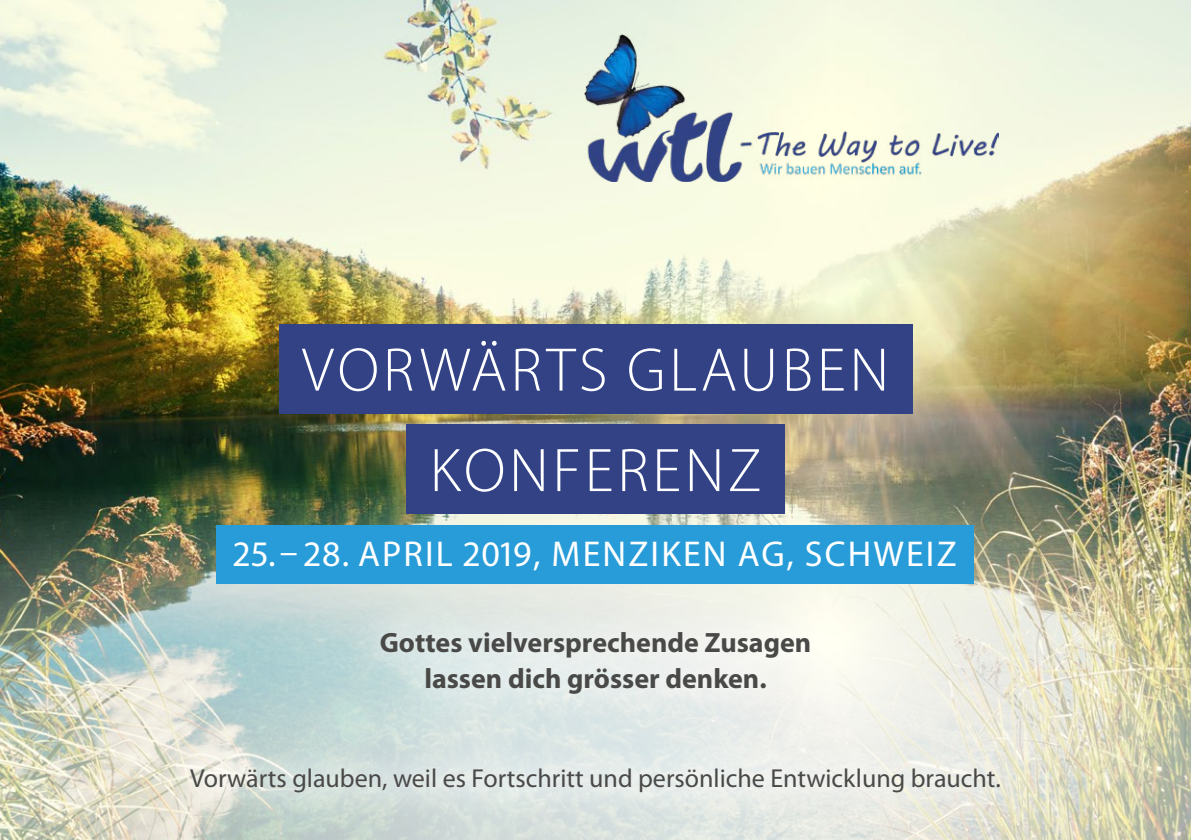
<style>
.page{position:relative;width:1191px;height:840px;background:#fff}
.page>*{position:absolute;margin:0;border:0;box-sizing:border-box;transform-origin:0 0}
.t1{font:300 62px "Myriad Pro";letter-spacing:.06em;color:#fff}
.t2{font:36px "Myriad Pro";letter-spacing:.06em;color:#fff}
.t3{font:700 28px/36px "Myriad Pro";color:#494948;text-align:center}
.t4{font:26px "Myriad Pro";color:#494948}
</style>
<div class="page">
<img style="left:0;top:0;width:1191px;height:483px">
<img style="left:0;top:483px;width:1191px;height:356px">
<img style="left:584px;top:34px;width:414px;height:148px">
<div style="left:345px;top:596px;width:500px;height:132px;background:#fff;opacity:.5"></div>
<div style="left:406px;top:424px;width:378px;height:89px;background:#324285"></div>
<div style="left:279px;top:324px;width:633px;height:89px;background:#324285"></div>
<div style="left:217px;top:525px;width:757px;height:58px;background:#279cd8"></div>
<div style="left:155px;top:731px;width:879px;height:95px;background:#fff;opacity:.5"></div>
<h1 class="t1" style="left:302px;top:332px;width:588px">VORWÄRTS GLAUBEN</h1>
<h1 class="t1" style="left:430px;top:433px;width:333px">KONFERENZ</h1>
<h2 class="t2" style="left:234px;top:534px;width:724px">25. – 28. APRIL 2019, MENZIKEN AG, SCHWEIZ</h2>
<p class="t3" style="left:380px;top:624px;width:433px">Gottes vielversprechende Zusagen lassen dich grösser denken.</p>
<p class="t4" style="left:190px;top:763px;width:812px">Vorwärts glauben, weil es Fortschritt und persönliche Entwicklung braucht.</p>
</div>
